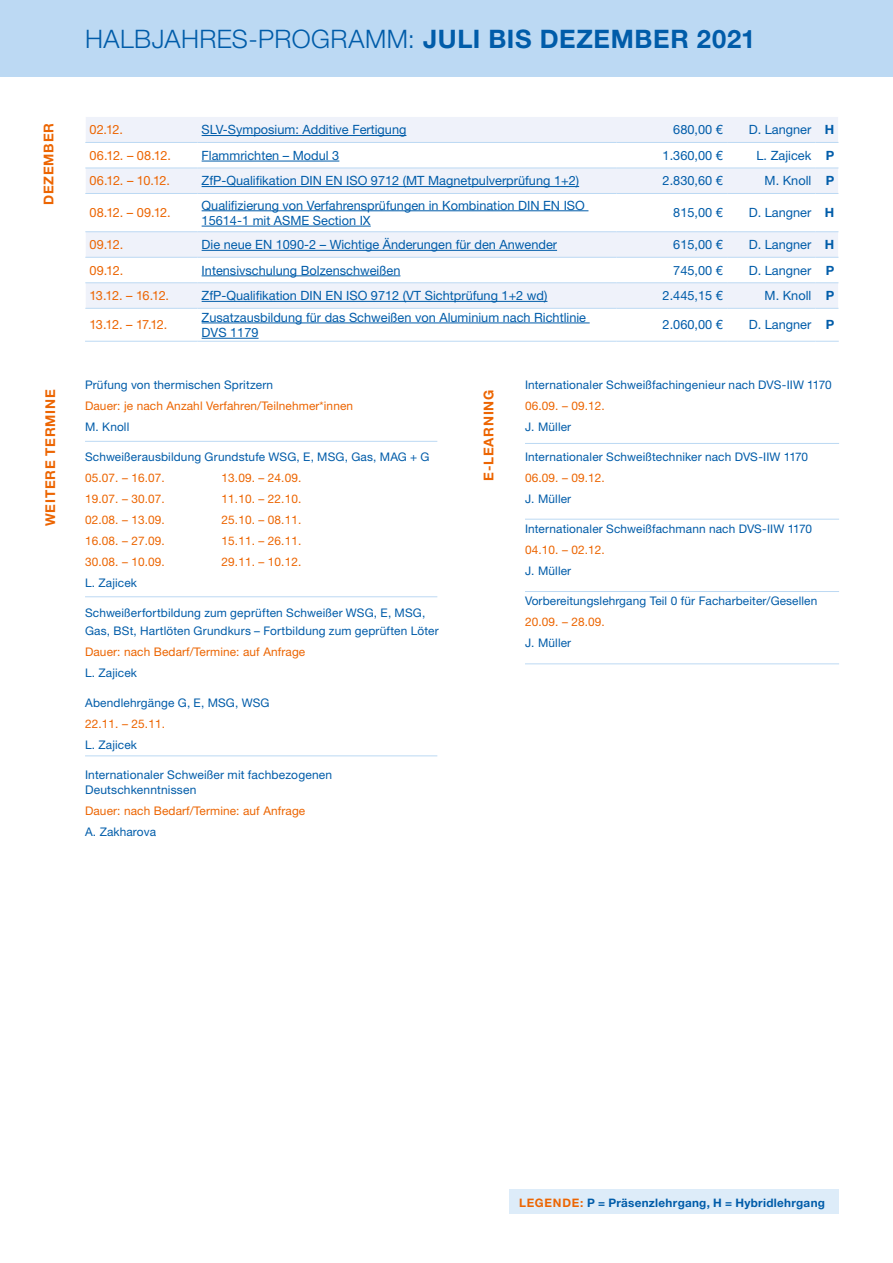
<style>
.page{position:relative;width:893px;height:1263px;background:#fff}
.page>*{position:absolute;margin:0;border:0;box-sizing:border-box;transform-origin:0 0}
.t1{font:300 25.5px "Helvetica Neue LT Std";letter-spacing:.02em;color:#005ca9}
.t2{font:700 13.5px "Helvetica Neue LT Std";letter-spacing:.055em;color:#ec6502}
.t3{font:12.75px/15.3px "Helvetica Neue LT Std";color:#005ca9}
.t4{font:12.75px "Helvetica Neue LT Std";letter-spacing:-.045em;color:#ec6502}
.t5{font:12px/15px "Helvetica Neue LT Std";letter-spacing:.015em;color:#005ca9}
.t6{font:11.85px/21px "Helvetica Neue LT Std";letter-spacing:.01em;color:#005ca9}
.t7{font:11.85px "Helvetica Neue LT Std";letter-spacing:.01em;color:#ec6502}
.t8{font:11.85px "Helvetica Neue LT Std";letter-spacing:.01em;color:#005daa}
.t9{font:700 11.7px "Helvetica Neue LT Std";letter-spacing:.025em;color:#005ca9}
.s1{font-weight:700}
.s2{color:#ec6502}
.s3{font-size:11.7px;color:#ec6502}
.s4{font-size:11.7px}
</style>
<div class="page">
<div style="left:0;top:0;width:893px;height:77px;background:#bcd9f3"></div>
<div style="left:510px;top:1189px;width:329px;height:25px;background:#ddecf9"></div>
<svg style="left:86px;top:117px;width:730px;height:191px;fill:#eff2fa"></svg>
<hr style="left:85px;top:168px;width:112px;height:1px;background:#bcd9f3">
<hr style="left:197px;top:168px;width:420px;height:1px;background:#bcd9f3">
<hr style="left:617px;top:168px;width:110px;height:1px;background:#bcd9f3">
<hr style="left:727px;top:168px;width:89px;height:1px;background:#bcd9f3">
<hr style="left:85px;top:193px;width:112px;height:1px;background:#bcd9f3">
<hr style="left:197px;top:193px;width:420px;height:1px;background:#bcd9f3">
<hr style="left:617px;top:193px;width:110px;height:1px;background:#bcd9f3">
<hr style="left:727px;top:193px;width:89px;height:1px;background:#bcd9f3">
<hr style="left:85px;top:231px;width:112px;height:1px;background:#bcd9f3">
<hr style="left:197px;top:231px;width:420px;height:1px;background:#bcd9f3">
<hr style="left:617px;top:231px;width:110px;height:1px;background:#bcd9f3">
<hr style="left:727px;top:231px;width:89px;height:1px;background:#bcd9f3">
<hr style="left:85px;top:257px;width:112px;height:1px;background:#bcd9f3">
<hr style="left:197px;top:257px;width:420px;height:1px;background:#bcd9f3">
<hr style="left:617px;top:257px;width:110px;height:1px;background:#bcd9f3">
<hr style="left:727px;top:257px;width:89px;height:1px;background:#bcd9f3">
<hr style="left:85px;top:282px;width:112px;height:1px;background:#bcd9f3">
<hr style="left:197px;top:282px;width:420px;height:1px;background:#bcd9f3">
<hr style="left:617px;top:282px;width:110px;height:1px;background:#bcd9f3">
<hr style="left:727px;top:282px;width:89px;height:1px;background:#bcd9f3">
<hr style="left:85px;top:308px;width:112px;height:1px;background:#bcd9f3">
<hr style="left:197px;top:308px;width:420px;height:1px;background:#bcd9f3">
<hr style="left:617px;top:308px;width:110px;height:1px;background:#bcd9f3">
<hr style="left:727px;top:308px;width:89px;height:1px;background:#bcd9f3">
<svg style="left:816px;top:231px;width:23px;height:78px"></svg>
<hr style="left:85px;top:341px;width:112px;height:1px;background:#bcd9f3">
<hr style="left:197px;top:341px;width:420px;height:1px;background:#bcd9f3">
<hr style="left:617px;top:341px;width:110px;height:1px;background:#bcd9f3">
<hr style="left:727px;top:341px;width:89px;height:1px;background:#bcd9f3">
<svg style="left:816px;top:341px;width:23px;height:1px"></svg>
<hr style="left:85px;top:142px;width:112px;height:1px;background:#bcd9f3">
<hr style="left:197px;top:142px;width:420px;height:1px;background:#bcd9f3">
<hr style="left:617px;top:142px;width:110px;height:1px;background:#bcd9f3">
<hr style="left:727px;top:142px;width:89px;height:1px;background:#bcd9f3">
<svg style="left:816px;top:117px;width:23px;height:77px"></svg>
<hr style="left:202px;top:135px;width:204px;height:1px;background:#005ca9">
<hr style="left:202px;top:161px;width:137px;height:1px;background:#005ca9">
<hr style="left:202px;top:186px;width:377px;height:1px;background:#005ca9">
<hr style="left:202px;top:210px;width:386px;height:1px;background:#005ca9">
<hr style="left:202px;top:226px;width:169px;height:1px;background:#005ca9">
<hr style="left:202px;top:250px;width:355px;height:1px;background:#005ca9">
<hr style="left:202px;top:276px;width:198px;height:1px;background:#005ca9">
<hr style="left:202px;top:301px;width:345px;height:1px;background:#005ca9">
<hr style="left:202px;top:323px;width:388px;height:1px;background:#005ca9">
<hr style="left:202px;top:338px;width:57px;height:1px;background:#005ca9">
<hr style="left:525px;top:443px;width:314px;height:1px;background:#bcd9f3">
<hr style="left:525px;top:519px;width:314px;height:1px;background:#bcd9f3">
<hr style="left:525px;top:591px;width:314px;height:1px;background:#bcd9f3">
<hr style="left:525px;top:663px;width:314px;height:1px;background:#bcd9f3">
<hr style="left:85px;top:441px;width:352px;height:1px;background:#bcd9f3">
<hr style="left:85px;top:596px;width:352px;height:1px;background:#bcd9f3">
<hr style="left:85px;top:755px;width:352px;height:1px;background:#bcd9f3">
<h1 class="t1" style="left:85px;top:23px;width:672px">HALBJAHRES-PROGRAMM: <span class="s1">JULI BIS DEZEMBER 2021</span></h1>
<p class="t2" style="left:40px;top:205px;width:84px;rotate:-90deg">DEZEMBER</p>
<p class="t2" style="left:42px;top:526px;width:138px;rotate:-90deg">WEITERE TERMINE</p>
<p class="t4" style="left:89px;top:122px;width:35px">02.12.</p>
<p class="t3" style="left:202px;top:122px;width:206px">SLV-Symposium: Additive Fertigung</p>
<p class="t3" style="left:673px;top:122px;width:51px">680,00 €</p>
<p class="t3" style="left:749px;top:122px;width:87px">D. Langner <span class="s1">H</span></p>
<p class="t4" style="left:89px;top:148px;width:83px">06.12. – 08.12.</p>
<p class="t3" style="left:202px;top:147px;width:139px">Flammrichten – Modul 3</p>
<p class="t3" style="left:663px;top:147px;width:62px">1.360,00 €</p>
<p class="t3" style="left:756px;top:147px;width:79px">L. Zajicek <span class="s1">P</span></p>
<p class="t4" style="left:89px;top:173px;width:82px">06.12. – 10.12.</p>
<p class="t3" style="left:202px;top:173px;width:379px">ZfP-Qualifikation DIN EN ISO 9712 (MT Magnetpulverprüfung 1+2)</p>
<p class="t3" style="left:663px;top:173px;width:62px">2.830,60 €</p>
<p class="t3" style="left:765px;top:173px;width:71px">M. Knoll <span class="s1">P</span></p>
<p class="t4" style="left:89px;top:205px;width:83px">08.12. – 09.12.</p>
<p class="t3" style="left:202px;top:197px;width:385px">Qualifizierung von Verfahrensprüfungen in Kombination DIN EN ISO<br>15614-1 mit ASME Section IX</p>
<p class="t3" style="left:673px;top:205px;width:51px">815,00 €</p>
<p class="t3" style="left:749px;top:205px;width:87px">D. Langner <span class="s1">H</span></p>
<p class="t4" style="left:89px;top:237px;width:35px">09.12.</p>
<p class="t3" style="left:202px;top:237px;width:357px">Die neue EN 1090-2 – Wichtige Änderungen für den Anwender</p>
<p class="t3" style="left:673px;top:237px;width:51px">615,00 €</p>
<p class="t3" style="left:749px;top:237px;width:87px">D. Langner <span class="s1">H</span></p>
<p class="t4" style="left:89px;top:262px;width:35px">09.12.</p>
<p class="t3" style="left:202px;top:262px;width:200px">Intensivschulung Bolzenschweißen</p>
<p class="t3" style="left:673px;top:262px;width:51px">745,00 €</p>
<p class="t3" style="left:749px;top:262px;width:87px">D. Langner <span class="s1">P</span></p>
<p class="t4" style="left:89px;top:288px;width:81px">13.12. – 16.12.</p>
<p class="t3" style="left:202px;top:288px;width:347px">ZfP-Qualifikation DIN EN ISO 9712 (VT Sichtprüfung 1+2 wd)</p>
<p class="t3" style="left:663px;top:288px;width:62px">2.445,15 €</p>
<p class="t3" style="left:765px;top:288px;width:71px">M. Knoll <span class="s1">P</span></p>
<p class="t4" style="left:89px;top:317px;width:79px">13.12. – 17.12.</p>
<p class="t3" style="left:202px;top:309px;width:386px">Zusatzausbildung für das Schweißen von Aluminium nach Richtlinie<br>DVS 1179</p>
<p class="t3" style="left:663px;top:317px;width:62px">2.060,00 €</p>
<p class="t3" style="left:749px;top:317px;width:87px">D. Langner <span class="s1">P</span></p>
<p class="t6" style="left:85px;top:374px;width:190px">Prüfung von thermischen Spritzern</p>
<p class="t7" style="left:85px;top:398px;width:270px">Dauer: je nach Anzahl Verfahren/Teilnehmer*innen</p>
<p class="t6" style="left:85px;top:416px;width:46px">M. Knoll</p>
<p class="t6" style="left:85px;top:446px;width:346px">Schweißerausbildung Grundstufe WSG, E, MSG, Gas, MAG + G<br><span class="s2">05.07.</span> <span class="s3">–</span> <span class="s2">16.07.</span></p>
<p class="t7" style="left:222px;top:470px;width:81px">13.09. <span class="s4">–</span> 24.09.</p>
<p class="t7" style="left:85px;top:491px;width:81px">19.07. <span class="s4">–</span> 30.07.</p>
<p class="t7" style="left:222px;top:491px;width:81px">11.10. <span class="s4">–</span> 22.10.</p>
<p class="t7" style="left:85px;top:512px;width:81px">02.08. <span class="s4">–</span> 13.09.</p>
<p class="t7" style="left:222px;top:512px;width:81px">25.10. <span class="s4">–</span> 08.11.</p>
<p class="t7" style="left:85px;top:533px;width:81px">16.08. <span class="s4">–</span> 27.09.</p>
<p class="t7" style="left:222px;top:533px;width:81px">15.11. <span class="s4">–</span> 26.11.</p>
<p class="t7" style="left:85px;top:554px;width:81px">30.08. <span class="s4">–</span> 10.09.</p>
<p class="t7" style="left:222px;top:554px;width:81px">29.11. <span class="s4">–</span> 10.12.</p>
<p class="t6" style="left:85px;top:572px;width:53px">L. Zajicek</p>
<p class="t6" style="left:85px;top:603px;width:355px;line-height:18px">Schweißerfortbildung zum geprüften Schweißer WSG, E, MSG,<br>Gas, BSt, Hartlöten Grundkurs <span class="s4">–</span> Fortbildung zum geprüften Löter</p>
<p class="t7" style="left:85px;top:644px;width:222px">Dauer: nach Bedarf/Termine: auf Anfrage</p>
<p class="t6" style="left:85px;top:662px;width:53px">L. Zajicek</p>
<p class="t6" style="left:85px;top:692px;width:186px">Abendlehrgänge G, E, MSG, WSG</p>
<p class="t7" style="left:85px;top:716px;width:82px">22.11. – 25.11.</p>
<p class="t6" style="left:85px;top:734px;width:53px">L. Zajicek</p>
<p class="t5" style="left:85px;top:767px;width:249px">Internationaler Schweißer mit fachbezogenen<br>Deutschkenntnissen</p>
<p class="t7" style="left:85px;top:803px;width:222px">Dauer: nach Bedarf/Termine: auf Anfrage</p>
<p class="t8" style="left:85px;top:824px;width:73px">A. Zakharova</p>
<p class="t2" style="left:480px;top:481px;width:93px;rotate:-90deg">E-LEARNING</p>
<p class="t6" style="left:525px;top:374px;width:308px">Internationaler Schweißfachingenieur nach DVS-IIW 1170<br><span class="s2">06.09.</span> <span class="s3">–</span> <span class="s2">09.12.<br></span>J. Müller</p>
<p class="t6" style="left:525px;top:446px;width:285px">Internationaler Schweißtechniker nach DVS-IIW 1170<br><span class="s2">06.09.</span> <span class="s3">–</span> <span class="s2">09.12.<br></span>J. Müller</p>
<p class="t6" style="left:525px;top:518px;width:289px">Internationaler Schweißfachmann nach DVS-IIW 1170<br><span class="s2">04.10.</span> <span class="s3">–</span> <span class="s2">02.12.<br></span>J. Müller</p>
<p class="t6" style="left:525px;top:590px;width:294px">Vorbereitungslehrgang Teil 0 für Facharbeiter/Gesellen<br><span class="s2">20.09.</span> <span class="s3">–</span> <span class="s2">28.09.<br></span>J. Müller</p>
<p class="t9" style="left:519px;top:1195px;width:307px"><span class="s2">LEGENDE:</span> P = Präsenzlehrgang, H = Hybridlehrgang</p>
</div>
